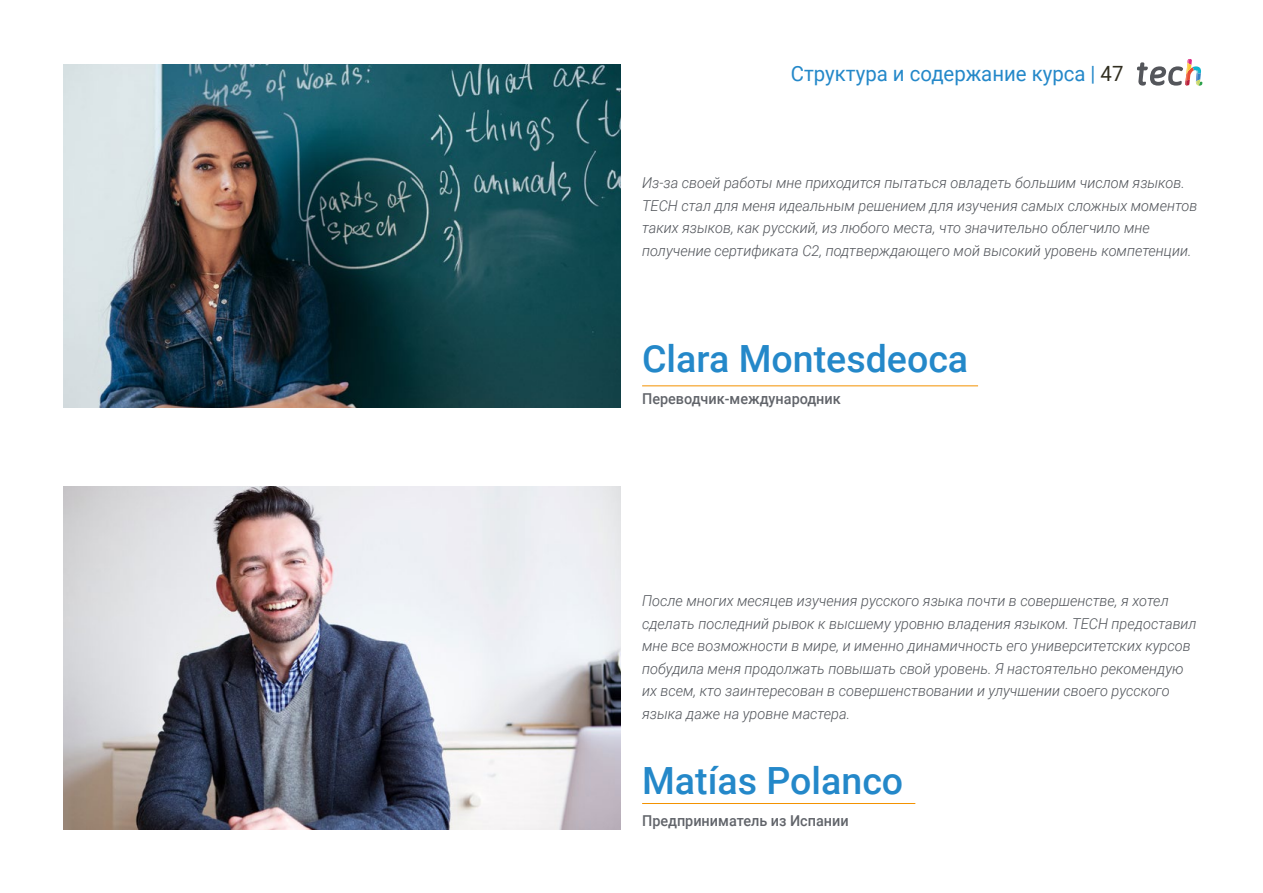
<style>
.page{position:relative;width:1263px;height:893px;background:#fff}
.page>*{position:absolute;margin:0;border:0;box-sizing:border-box;transform-origin:0 0}
.t1{font:500 37.5px "Roboto";color:#2488c9}
.t2{font:21px "Roboto";color:#2488c9}
.t3{font:italic 300 15px/22.5px "Roboto";color:#52555b}
.t4{font:500 15px "Roboto";color:#61646a;scale:.96 1}
.s1{color:#312e20}
</style>
<div class="page">
<svg style="left:1137px;top:59px;width:65px;height:27px"></svg>
<img style="left:64px;top:64px;width:557px;height:343px">
<hr style="left:642px;top:385px;width:336px;height:1px;background:#f39200">
<img style="left:64px;top:486px;width:557px;height:343px">
<hr style="left:642px;top:803px;width:273px;height:1px;background:#f39200">
<h2 class="t2" style="left:791px;top:59px;width:334px">Структура и содержание курса | <span class="s1">47</span></h2>
<p class="t3" style="left:642px;top:171px;width:557px">Из-за своей работы мне приходится пытаться овладеть большим числом языков.<br>TECH стал для меня идеальным решением для изучения самых сложных моментов таких языков, как русский, из любого места, что значительно облегчило мне получение сертификата С2, подтверждающего мой высокий уровень компетенции.</p>
<h1 class="t1" style="left:642px;top:332px;width:328px">Clara Montesdeoca</h1>
<p class="t4" style="left:642px;top:388px;width:208px">Переводчик-международник</p>
<p class="t3" style="left:642px;top:589px;width:556px">После многих месяцев изучения русского языка почти в совершенстве, я хотел сделать последний рывок к высшему уровню владения языком. TECH предоставил мне все возможности в мире, и именно динамичность его университетских курсов побудила меня продолжать повышать свой уровень. Я настоятельно рекомендую их всем, кто заинтересован в совершенствовании и улучшении своего русского языка даже на уровне мастера.</p>
<h1 class="t1" style="left:642px;top:754px;width:263px">Matías Polanco</h1>
<p class="t4" style="left:642px;top:810px;width:217px">Предприниматель из Испании</p>
</div>
